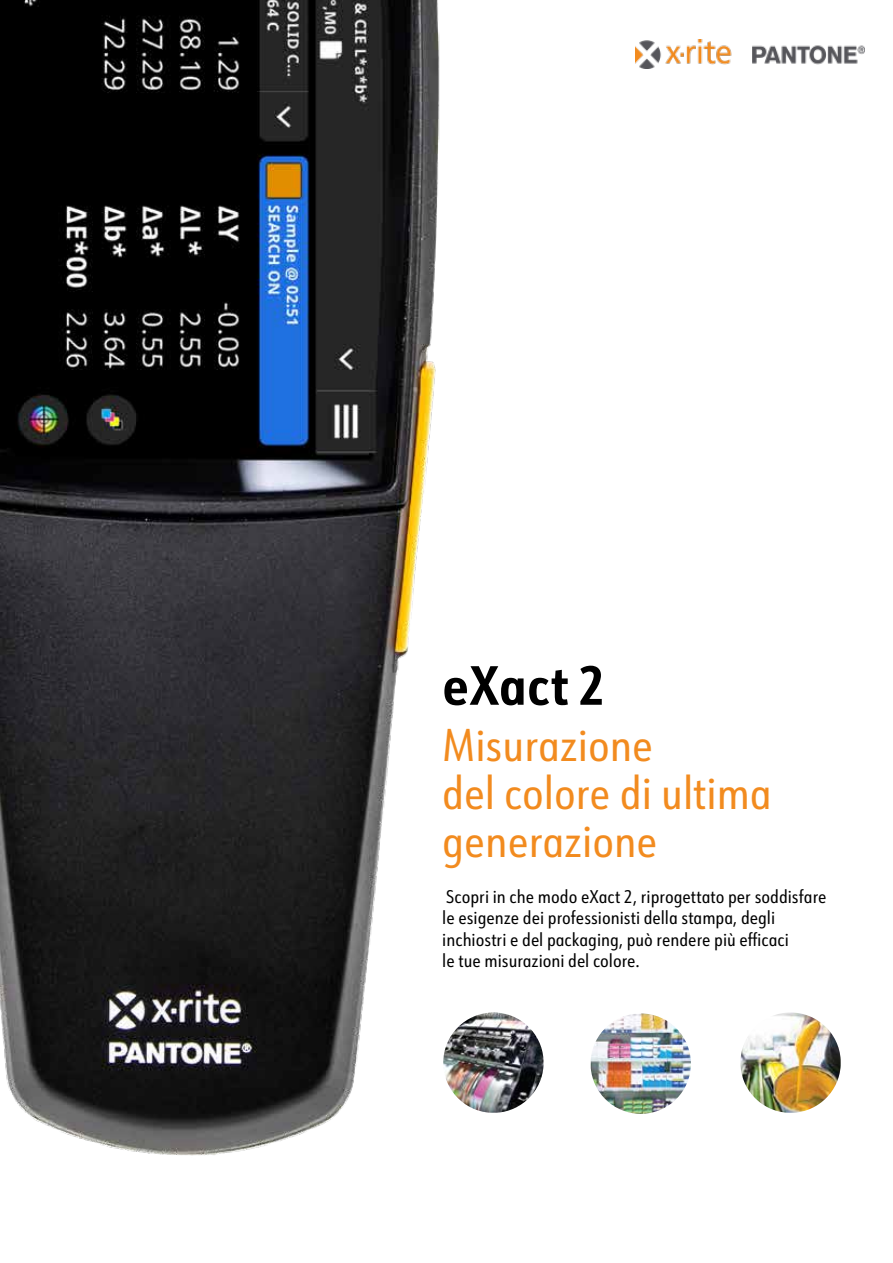
<style>
.page{position:relative;width:893px;height:1263px;background:#fff}
.page>*{position:absolute;margin:0;border:0;box-sizing:border-box;transform-origin:0 0}
.t1{font:700 54px "URW Form Cond";color:#000}
.t2{font:45px/48px "URW Form Cond";color:#f28b1f}
.t3{font:18px/21.6px "URW Form Cond";color:#000}
</style>
<div class="page">
<img style="left:0;top:0;width:440px;height:1156px">
<img style="left:591px;top:1013px;width:100px;height:101px;border-radius:49px">
<img style="left:443px;top:1012px;width:100px;height:101px;border-radius:48px">
<img style="left:740px;top:1012px;width:101px;height:101px;border-radius:48px">
<img style="left:636px;top:40px;width:228px;height:28px">
<h1 class="t1" style="left:442px;top:648px;width:165px">eXact 2</h1>
<h2 class="t2" style="left:442px;top:720px;width:331px">Misurazione<br>del colore di ultima generazione</h2>
<p class="t3" style="left:442px;top:885px;width:386px">Scopri in che modo eXact 2, riprogettato per soddisfare le esigenze dei professionisti della stampa, degli inchiostri e del packaging, può rendere più efficaci<br>le tue misurazioni del colore.</p>
</div>
